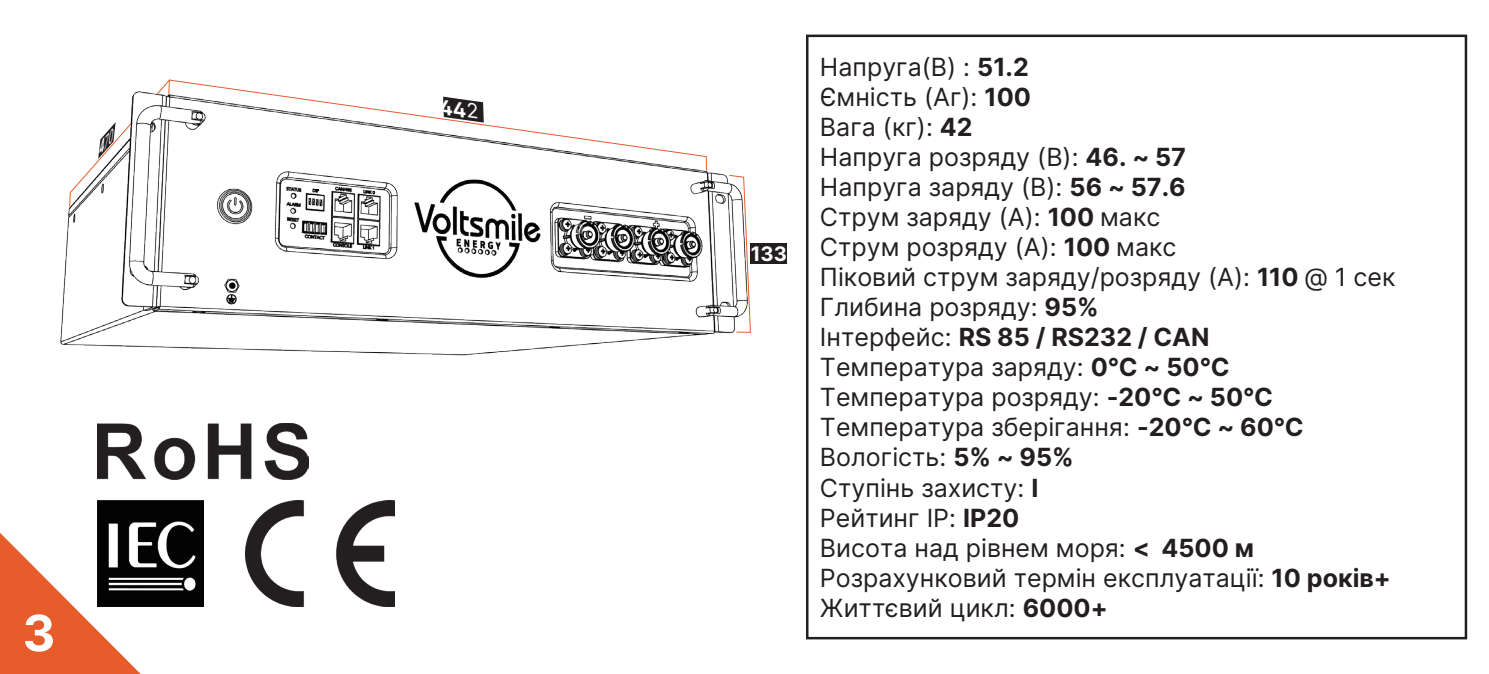
<style>
.page{position:relative;width:1489px;height:674px;background:#fff}
.page>*{position:absolute;margin:0;border:0;box-sizing:border-box;transform-origin:0 0}
.t1{font:50px "Inter";color:#fff}
.t2{font:25px/30px "Inter";color:#231f20}
.t3{font:20px "Inter";color:#fff}
.s1{font-style:inherit}
.s2{font-weight:700}
</style>
<div class="page">
<img style="left:60px;top:35px;width:823px;height:399px">
<svg style="left:728px;top:174px;width:23px;height:159px"></svg>
<div style="left:750px;top:244px;width:37px;height:20px;background:#231f20"></div>
<img style="left:98px;top:500px;width:106px;height:106px">
<img style="left:246px;top:500px;width:148px;height:106px">
<img style="left:98px;top:423px;width:211px;height:56px">
<div style="left:665px;top:296px;width:29px;height:23px;background:#fff"></div>
<svg style="left:0;top:532px;width:141px;height:141px"></svg>
<svg style="left:440px;top:97px;width:44px;height:25px"></svg>
<svg style="left:69px;top:122px;width:64px;height:84px"></svg>
<h1 class="t1" style="left:22px;top:596px;width:34px">3</h1>
<p class="t3" style="left:750px;top:239px;width:38px">133</p>
<p class="t2" style="left:820px;top:51px;width:577px">Напруга<span class="s1">(</span>В<span class="s1">) : 51.2<br></span>Ємність (Аг): <span class="s2">100<br></span>Вага (кг): <span class="s2">42<br></span>Напруга розряду (В): <span class="s2">46. ~ 57<br></span>Напруга заряду (В): <span class="s2">56 ~ 57.6<br></span>Струм заряду (А): <span class="s2">100</span> макс<br>Струм розряду (А): <span class="s2">100</span> макс<br>Піковий струм заряду/розряду (А): <span class="s2">110</span> @ 1 сек<br>Глибина розряду: <span class="s2">95%<br></span>Інтерфейс: <span class="s2">RS 85 / RS232 / CAN<br></span>Температура заряду: <span class="s2">0℃ ~ 50℃<br></span>Температура розряду: <span class="s2">-20℃ ~ 50℃<br></span>Температура зберігання: <span class="s2">-20℃ ~ 60℃<br></span>Вологість: <span class="s2">5% ~ 95%<br></span>Ступінь захисту: <span class="s2">I<br></span>Рейтинг IP: <span class="s2">IP20<br></span>Висота над рівнем моря: <span class="s2">&lt; 4500 м<br></span>Розрахунковий термін експлуатації: <span class="s2">10 років+<br></span>Життєвий цикл: <span class="s2">6000+</span></p>
</div>
